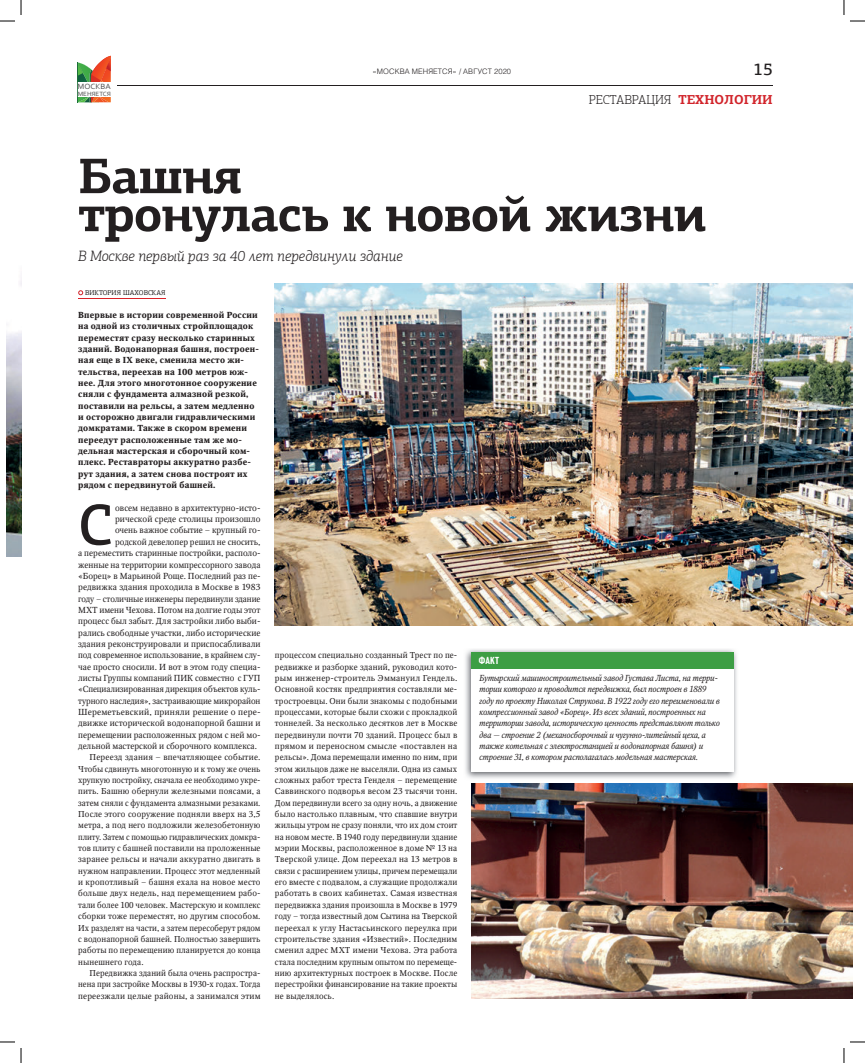
<style>
.page{position:relative;width:865px;height:1063px;background:#fff}
.page>*{position:absolute;margin:0;border:0;box-sizing:border-box;transform-origin:0 0}
.t1{font:500 58.3px "PF Agora Slab Pro";color:#231f20}
.t2{font:700 50px/38px "PF Agora Slab Pro";letter-spacing:-.02em;color:#231f20}
.t3{font:500 16.9px "PF Agora Slab Pro";color:#231f20}
.t4{font:italic 300 15px "PF Agora Slab Pro";letter-spacing:-.01em;color:#231f20}
.t5{font:300 13px "PF Agora Slab Pro";color:#231f20}
.t6{font:700 10px "Plumb Cond";color:#fff}
.t7{font:8.7px "Octava C";color:#231f20}
.t8{font:700 8.7px/11.3px "Octava C";letter-spacing:.02em;color:#231f20}
.t9{font:italic 8.7px/11.3px "Octava C";letter-spacing:-.02em;color:#231f20;scale:.96 1}
.t10{font:8.5px/11.3px "Octava C";letter-spacing:.01em;color:#231f20;text-align:justify}
.t11{font:8px "Corbel";color:#4d4d4d;scale:1.05 1}
.t12{font:300 7.5px "Helios";letter-spacing:.01em;color:#231f20}
.t13{font:7px "PF Agora Slab Pro";color:#231f20}
.t14{font:6.4px "Corbel";color:#4d4d4d;scale:1.05 1}
.s1{font-weight:700;color:#d1232a}
</style>
<div class="page">
<hr style="left:117px;top:85px;width:655px;height:1px;background:#231f20">
<svg style="left:78px;top:56px;width:33px;height:46px"></svg>
<div style="left:78px;top:82px;width:33px;height:15px;background:#fff"></div>
<hr style="left:78px;top:298px;width:87px;height:1px;background:#da2128">
<svg style="left:78px;top:290px;width:5px;height:5px"></svg>
<img style="left:7px;top:281px;width:14px;height:275px">
<img style="left:275px;top:284px;width:577px;height:341px">
<img style="left:471px;top:783px;width:381px;height:215px">
<img style="left:465px;top:649px;width:272px;height:130px">
<div style="left:471px;top:652px;width:262px;height:119px;background:#fff"></div>
<div style="left:471px;top:652px;width:262px;height:16px;background:#3d9e44"></div>
<svg style="left:0;top:0;width:22px;height:22px"></svg>
<svg style="left:0;top:1041px;width:22px;height:21px"></svg>
<svg style="left:843px;top:0;width:21px;height:22px"></svg>
<svg style="left:843px;top:1041px;width:21px;height:21px"></svg>
<p class="t11" style="left:78px;top:81px;width:33px">МОСКВА</p>
<p class="t14" style="left:78px;top:89px;width:33px">МЕНЯЕТСЯ</p>
<p class="t12" style="left:372px;top:67px;width:140px">«МОСКВА МЕНЯЕТСЯ» / АВГУСТ 2020</p>
<h3 class="t3" style="left:753px;top:59px;width:21px">15</h3>
<h3 class="t5" style="left:588px;top:92px;width:185px">РЕСТАВРАЦИЯ <span class="s1">ТЕХНОЛОГИИ</span></h3>
<h2 class="t2" style="left:78px;top:156px;width:629px">Башня<br>тронулась к новой жизни</h2>
<h3 class="t4" style="left:78px;top:247px;width:326px">В Москве первый раз за 40 лет передвинули здание</h3>
<p class="t13" style="left:85px;top:288px;width:82px">ВИКТОРИЯ ШАХОВСКАЯ</p>
<p class="t8" style="left:78px;top:309px;width:182px">Впервые в истории современной России на одной из столичных стройплощадок переместят сразу несколько старинных зданий. Водонапорная башня, построен&shy;ная еще в IX веке, сменила место жи&shy;тельства, переехав на 100 метров юж&shy;нее. Для этого многотонное сооружение сняли с фундамента алмазной резкой, поставили на рельсы, а затем медленно и осторожно двигали гидравлическими домкратами. Также в скором времени переедут расположенные там же мо&shy;дельная мастерская и сборочный ком&shy;плекс. Реставраторы аккуратно разбе&shy;рут здания, а затем снова построят их рядом с передвинутой башней.</p>
<h1 class="t1" style="left:78px;top:488px;width:36px">С</h1>
<p class="t7" style="left:115px;top:503px;width:147px">овсем недавно в архитектурно-исто-</p>
<p class="t7" style="left:115px;top:514px;width:147px">рической среде столицы произошло</p>
<p class="t7" style="left:115px;top:525px;width:147px">очень важное событие – крупный го-</p>
<p class="t7" style="left:115px;top:537px;width:147px">родской девелопер решил не сносить,</p>
<p class="t7" style="left:78px;top:548px;width:184px">а переместить старинные постройки, располо-</p>
<p class="t7" style="left:78px;top:559px;width:184px">женные на территории компрессорного завода</p>
<p class="t7" style="left:78px;top:571px;width:184px">«Борец» в Марьиной Роще. Последний раз пе-</p>
<p class="t7" style="left:78px;top:582px;width:184px">редвижка здания проходила в Москве в 1983</p>
<p class="t7" style="left:78px;top:593px;width:184px">году – столичные инженеры передвинули здание</p>
<p class="t7" style="left:78px;top:605px;width:184px">МХТ имени Чехова. Потом на долгие годы этот</p>
<p class="t7" style="left:78px;top:616px;width:184px">процесс был забыт. Для застройки либо выби-</p>
<p class="t7" style="left:78px;top:627px;width:184px">рались свободные участки, либо исторические</p>
<p class="t7" style="left:78px;top:639px;width:184px">здания реконструировали и приспосабливали</p>
<p class="t7" style="left:78px;top:650px;width:184px">под современное использование, в крайнем слу-</p>
<p class="t7" style="left:78px;top:661px;width:184px">чае просто сносили. И вот в этом году специа-</p>
<p class="t7" style="left:78px;top:673px;width:184px">листы Группы компаний ПИК совместно с ГУП</p>
<p class="t7" style="left:78px;top:684px;width:184px">«Специализированная дирекция объектов куль-</p>
<p class="t7" style="left:78px;top:695px;width:184px">турного наследия», застраивающие микрорайон</p>
<p class="t7" style="left:78px;top:707px;width:184px">Шереметьевский, приняли решение о пере-</p>
<p class="t7" style="left:78px;top:718px;width:184px">движке исторической водонапорной башни и</p>
<p class="t7" style="left:78px;top:729px;width:184px">перемещении расположенных рядом с ней мо-</p>
<p class="t7" style="left:78px;top:741px;width:180px">дельной мастерской и сборочного комплекса.</p>
<p class="t10" style="left:78px;top:752px;width:184px;text-indent:11px">Переезд здания – впечатляющее событие.<br>Чтобы сдвинуть многотонную и к тому же очень хрупкую постройку, сначала ее необходимо укре&shy;пить. Башню обернули железными поясами, а затем сняли с фундамента алмазными резаками.<br>После этого сооружение подняли вверх на 3,5 метра, а под него подложили железобетонную плиту. Затем с помощью гидравлических домкра&shy;тов плиту с башней поставили на проложенные заранее рельсы и начали аккуратно двигать в нужном направлении. Процесс этот медленный и кропотливый – башня ехала на новое место больше двух недель, над перемещением рабо&shy;тали более 100 человек. Мастерскую и комплекс сборки тоже переместят, но другим способом.<br>Их разделят на части, а затем пересоберут рядом с водонапорной башней. Полностью завершить работы по перемещению планируется до конца нынешнего года.</p>
<p class="t10" style="left:78px;top:967px;width:184px;text-indent:11px">Передвижка зданий была очень распростра&shy;нена при застройке Москвы в 1930-х годах. Тогда переезжали целые районы, а занимался этим</p>
<p class="t10" style="left:275px;top:650px;width:184px">процессом специально созданный Трест по пе&shy;редвижке и разборке зданий, руководил кото&shy;рым инженер-строитель Эммануил Гендель.<br>Основной костяк предприятия составляли ме&shy;тростроевцы. Они были знакомы с подобными процессами, которые были схожи с прокладкой тоннелей. За несколько десятков лет в Москве передвинули почти 70 зданий. Процесс был в прямом и переносном смысле «поставлен на рельсы». Дома перемещали именно по ним, при этом жильцов даже не выселяли. Одна из самых сложных работ треста Генделя – перемещение Саввинского подворья весом 23 тысячи тонн.<br>Дом передвинули всего за одну ночь, а движение было настолько плавным, что спавшие внутри жильцы утром не сразу поняли, что их дом стоит на новом месте. В 1940 году передвинули здание мэрии Москвы, расположенное в доме № 13 на Тверской улице. Дом переехал на 13 метров в связи с расширением улицы, причем перемещали его вместе с подвалом, а служащие продолжали работать в своих кабинетах. Самая известная передвижка здания произошла в Москве в 1979 году – тогда известный дом Сытина на Тверской переехал к углу Настасьинского переулка при строительстве здания «Известий». Последним сменил адрес МХТ имени Чехова. Эта работа стала последним крупным опытом по перемеще&shy;нию архитектурных построек в Москве. После перестройки финансирование на такие проекты не выделялось.</p>
<p class="t6" style="left:478px;top:654px;width:22px">ФАКТ</p>
<p class="t9" style="left:479px;top:672px;width:252px">Бутырский машиностроительный завод Густава Листа, на терри&shy;тории которого и проводится передвижка, был построен в 1889 году по проекту Николая Струкова. В 1922 году его переименовали в компрессионный завод «Борец». Из всех зданий, построенных на территории завода, историческую ценность представляют только два — строение 2 (механосборочный и чугунно-литейный цеха, а также котельная с электростанцией и водонапорная башня) и строение 31, в котором располагалась модельная мастерская.</p>
</div>
